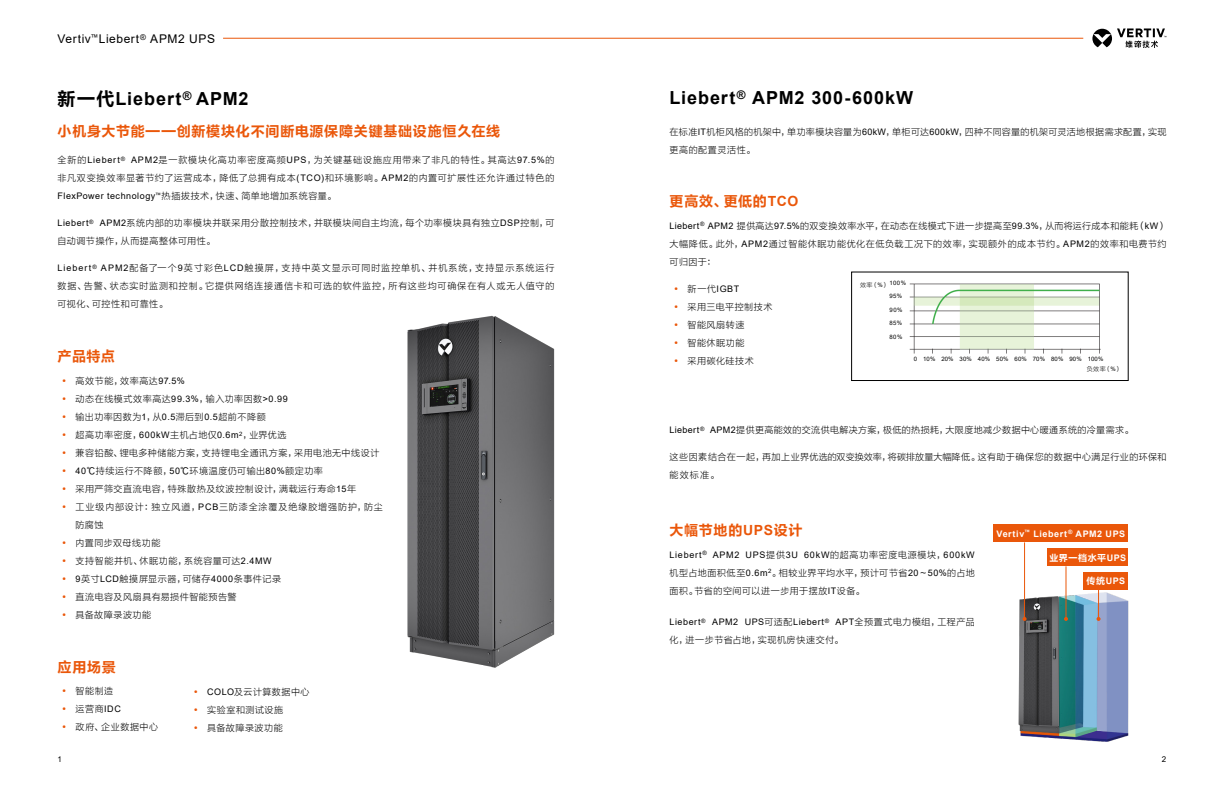
<style>
.page{position:relative;width:1224px;height:792px;background:#fff}
.page>*{position:absolute;margin:0;border:0;box-sizing:border-box;transform-origin:0 0}
.t1{font:700 18px "Arial";letter-spacing:.05em;color:#000}
.t2{font:14px "FZLTCHJW GB1 0";letter-spacing:.055em;color:#ea570a}
.t3{font:12px "Arial";letter-spacing:.045em;color:#000}
.t4{font:9px/18px "FZLTXHJW GB1 0";letter-spacing:.06em;color:#000;text-align:justify}
.t5{font:9px/18px "FZLTXHJW GB1 0";letter-spacing:.04em;color:#000}
.t6{font:9px/18px "FZLTXHJW GB1 0";letter-spacing:.105em;color:#000}
.t7{font:700 9px "Arial";letter-spacing:.065em;color:#fff}
.t8{font:9px "FZLTCHJW GB1 0";letter-spacing:.065em;color:#fff}
.t9{font:9px "Arial";color:#000}
.t10{font:8px "Arial";color:#000}
.t11{font:6px "Arial";letter-spacing:.04em;color:#000}
.t12{font:6px "FZLTXHJW GB1 0";color:#000}
.s1{font-family:"FZLTCHJW GB1 0";font-weight:400}
.s2{font-family:"Arial"}
.s3{font-family:"FZLTHJW GB1 0"}
.s4{font-family:"Arial";font-weight:700}
.s5{font-family:"FZLTXHJW GB1 0"}
</style>
<div class="page">
<svg style="left:1092px;top:28px;width:74px;height:20px"></svg>
<hr style="left:223px;top:38px;width:860px;height:1px;background:#ea570a">
<img style="left:407px;top:315px;width:148px;height:353px">
<img style="left:909px;top:283px;width:192px;height:71px">
<div style="left:851px;top:272px;width:277px;height:109px;border:1px solid #000"></div>
<div style="left:993px;top:524px;width:135px;height:18px;background:#ea570a"></div>
<div style="left:1047px;top:548px;width:81px;height:18px;background:#ea570a"></div>
<div style="left:1083px;top:572px;width:45px;height:18px;background:#ea570a"></div>
<img style="left:1018px;top:588px;width:111px;height:154px">
<hr style="left:1024px;top:542px;width:1px;height:77px;background:#ea570a">
<svg style="left:1023px;top:617px;width:4px;height:4px"></svg>
<hr style="left:1065px;top:566px;width:1px;height:53px;background:#ea570a">
<svg style="left:1064px;top:617px;width:4px;height:4px"></svg>
<hr style="left:1098px;top:588px;width:1px;height:31px;background:#ea570a">
<svg style="left:1097px;top:617px;width:4px;height:4px"></svg>
<h3 class="t3" style="left:58px;top:30px;width:159px">Vertiv<sup>™</sup>Liebert<sup>®</sup> APM2 UPS</h3>
<p class="t1" style="left:58px;top:86px;width:192px"><span class="s1">新一代</span>Liebert<sup>®</sup> APM2</p>
<p class="t2" style="left:58px;top:124px;width:444px">小机身大节能——创新模块化不间断电源保障关键基础设施恒久在线</p>
<p class="t4" style="left:58px;top:152px;width:498px">全新的<span class="s2">Liebert</span><sup>®</sup> <span class="s2">APM2</span>是一款模块化高功率密度高频<span class="s2">UPS</span><span class="s3">，</span>为关键基础设施应用带来了非凡的特性<span class="s3">。</span>其高达<span class="s2">97.5%</span>的非凡双变换效率显著节约了运营成本<span class="s3">，</span>降低了总拥有成本<span class="s2">(TCO)</span>和环境影响<span class="s3">。</span><span class="s2">APM2</span>的内置可扩展性还允许通过特色的<span class="s2">FlexPower technology</span><sup>™</sup>热插拔技术<span class="s3">，</span>快速<span class="s3">、</span>简单地增加系统容量<span class="s3">。</span></p>
<p class="t4" style="left:58px;top:215px;width:498px"><span class="s2">Liebert</span><sup>®</sup> <span class="s2">APM2</span>系统内部的功率模块并联采用分散控制技术<span class="s3">，</span>并联模块间自主均流<span class="s3">，</span>每个功率模块具有独立<span class="s2">DSP</span>控制<span class="s3">，</span>可自动调节操作<span class="s3">，</span>从而提高整体可用性<span class="s3">。</span></p>
<p class="t4" style="left:58px;top:260px;width:498px"><span class="s2">Liebert</span><sup>®</sup> <span class="s2">APM2</span>配备了一个<span class="s2">9</span>英寸彩色<span class="s2">LCD</span>触摸屏<span class="s3">，</span>支持中英文显示可同时监控单机<span class="s3">、</span>并机系统<span class="s3">，</span>支持显示系统运行数据<span class="s3">、</span>告警<span class="s3">、</span>状态实时监测和控制<span class="s3">。</span>它提供网络连接通信卡和可选的软件监控<span class="s3">，</span>所有这些均可确保在有人或无人值守的可视化<span class="s3">、</span>可控性和可靠性<span class="s3">。</span></p>
<p class="t2" style="left:58px;top:349px;width:59px">产品特点</p>
<p class="t4" style="left:76px;top:372px;width:111px">高效节能<span class="s3">，</span>效率高达<span class="s2">97.5%</span></p>
<p class="t4" style="left:76px;top:390px;width:214px">动态在线模式效率高达<span class="s2">99.3%</span><span class="s3">，</span>输入功率因数<span class="s2">&gt;0.99</span></p>
<p class="t4" style="left:76px;top:408px;width:192px">输出功率因数为<span class="s2">1</span><span class="s3">，</span>从<span class="s2">0.5</span>滞后到<span class="s2">0.5</span>超前不降额</p>
<p class="t4" style="left:76px;top:426px;width:212px">超高功率密度<span class="s3">，</span><span class="s2">600kW</span>主机占地仅<span class="s2">0.6m</span><sup>2</sup><span class="s3">，</span>业界优选</p>
<p class="t4" style="left:76px;top:444px;width:305px">兼容铅酸<span class="s3">、</span>锂电多种储能方案<span class="s3">，</span>支持锂电全通讯方案<span class="s3">，</span>采用电池无中线设计</p>
<p class="t4" style="left:76px;top:462px;width:249px"><span class="s2">40</span><span class="s3">℃</span>持续运行不降额<span class="s3">，</span><span class="s2">50</span><span class="s3">℃</span>环境温度仍可输出<span class="s2">80%</span>额定功率</p>
<p class="t4" style="left:76px;top:480px;width:282px">采用严筛交直流电容<span class="s3">，</span>特殊散热及纹波控制设计<span class="s3">，</span>满载运行寿命<span class="s2">15</span>年</p>
<p class="t6" style="left:76px;top:498px;width:309px">工业级内部设计<span class="s3">：</span>独立风道<span class="s3">，</span><span class="s2">PCB</span>三防漆全涂覆及绝缘胶增强防护<span class="s3">，</span>防尘防腐蚀</p>
<p class="t4" style="left:76px;top:534px;width:86px">内置同步双母线功能</p>
<p class="t4" style="left:76px;top:552px;width:198px">支持智能并机<span class="s3">、</span>休眠功能<span class="s3">，</span>系统容量可达<span class="s2">2.4MW</span></p>
<p class="t4" style="left:76px;top:570px;width:207px"><span class="s2">9</span>英寸<span class="s2">LCD</span>触摸屏显示器<span class="s3">，</span>可储存<span class="s2">4000</span>条事件记录</p>
<p class="t4" style="left:76px;top:588px;width:163px">直流电容及风扇具有易损件智能预告警</p>
<p class="t4" style="left:76px;top:606px;width:77px">具备故障录波功能</p>
<p class="t2" style="left:58px;top:659px;width:60px">应用场景</p>
<p class="t4" style="left:76px;top:683px;width:39px">智能制造</p>
<p class="t4" style="left:76px;top:701px;width:47px">运营商<span class="s2">IDC</span></p>
<p class="t4" style="left:76px;top:719px;width:84px">政府<span class="s3">、</span>企业数据中心</p>
<p class="t4" style="left:207px;top:683px;width:104px"><span class="s2">COLO</span>及云计算数据中心</p>
<p class="t4" style="left:207px;top:701px;width:78px">实验室和测试设施</p>
<p class="t4" style="left:207px;top:719px;width:77px">具备故障录波功能</p>
<p class="t1" style="left:670px;top:85px;width:245px">Liebert<sup>®</sup> APM2 300-600kW</p>
<p class="t5" style="left:670px;top:124px;width:498px">在标准<span class="s2">IT</span>机柜风格的机架中<span class="s3">，</span>单功率模块容量为<span class="s2">60kW</span><span class="s3">，</span>单柜可达<span class="s2">600kW</span><span class="s3">，</span>四种不同容量的机架可灵活地根据需求配置<span class="s3">，</span>实现更高的配置灵活性<span class="s3">。</span></p>
<p class="t2" style="left:670px;top:194px;width:130px">更高效、更低的<span class="s4">TCO</span></p>
<p class="t4" style="left:670px;top:217px;width:498px"><span class="s2">Liebert</span><sup>®</sup> <span class="s2">APM2</span> 提供高达<span class="s2">97.5%</span>的双变换效率水平<span class="s3">，</span>在动态在线模式下进一步提高至<span class="s2">99.3%</span><span class="s3">，</span>从而将运行成本和能耗<span class="s3">（</span><span class="s2">kW</span><span class="s3">）</span>大幅降低<span class="s3">。</span>此外<span class="s3">，</span><span class="s2">APM2</span>通过智能休眠功能优化在低负载工况下的效率<span class="s3">，</span>实现额外的成本节约<span class="s3">。</span><span class="s2">APM2</span>的效率和电费节约可归因于<span class="s3">：</span></p>
<p class="t9" style="left:688px;top:283px;width:53px"><span class="s5">新一代</span>IGBT</p>
<p class="t4" style="left:688px;top:299px;width:86px">采用三电平控制技术</p>
<p class="t4" style="left:688px;top:317px;width:58px">智能风扇转速</p>
<p class="t4" style="left:688px;top:335px;width:58px">智能休眠功能</p>
<p class="t4" style="left:688px;top:353px;width:68px">采用碳化硅技术</p>
<p class="t11" style="left:889px;top:279px;width:18px">100%</p>
<p class="t11" style="left:889px;top:292px;width:14px">95%</p>
<p class="t11" style="left:889px;top:306px;width:14px">90%</p>
<p class="t11" style="left:889px;top:319px;width:14px">85%</p>
<p class="t11" style="left:889px;top:333px;width:14px">80%</p>
<p class="t12" style="left:860px;top:282px;width:29px">效率<span class="s3">（</span><span class="s2">%</span><span class="s3">）</span></p>
<p class="t11" style="left:914px;top:355px;width:191px">0 10% 20% 30% 40% 50% 60% 70% 80% 90% 100%</p>
<p class="t12" style="left:1087px;top:365px;width:36px">负效率<span class="s3">（</span><span class="s2">%</span><span class="s3">）</span></p>
<p class="t4" style="left:670px;top:421px;width:465px"><span class="s2">Liebert</span><sup>®</sup> <span class="s2">APM2</span>提供更高能效的交流供电解决方案<span class="s3">，</span>极低的热损耗<span class="s3">，</span>大限度地减少数据中心暖通系统的冷量需求<span class="s3">。</span></p>
<p class="t4" style="left:670px;top:448px;width:498px">这些因素结合在一起<span class="s3">，</span>再加上业界优选的双变换效率<span class="s3">，</span>将碳排放量大幅降低<span class="s3">。</span>这有助于确保您的数据中心满足行业的环保和能效标准<span class="s3">。</span></p>
<p class="t2" style="left:670px;top:523px;width:134px">大幅节地的<span class="s4">UPS</span>设计</p>
<p class="t4" style="left:670px;top:546px;width:307px"><span class="s2">Liebert</span><sup>®</sup> <span class="s2">APM2 UPS</span>提供<span class="s2">3U 60kW</span>的超高功率密度电源模块<span class="s3">，</span><span class="s2">600kW</span>机型占地面积低至<span class="s2">0.6m</span><sup>2</sup><span class="s3">。</span>相较业界平均水平<span class="s3">，</span>预计可节省<span class="s2">20</span><span class="s3">～</span><span class="s2">50%</span>的占地面积<span class="s3">。</span>节省的空间可以进一步用于摆放<span class="s2">IT</span>设备<span class="s3">。</span></p>
<p class="t4" style="left:670px;top:614px;width:307px"><span class="s2">Liebert</span><sup>®</sup> <span class="s2">APM2 UPS</span>可适配<span class="s2">Liebert</span><sup>®</sup> <span class="s2">APT</span>全预置式电力模组<span class="s3">，</span>工程产品化<span class="s3">，</span>进一步节省占地<span class="s3">，</span>实现机房快速交付<span class="s3">。</span></p>
<p class="t7" style="left:996px;top:527px;width:130px">Vertiv<sup>™</sup> Liebert<sup>®</sup> APM2 UPS</p>
<p class="t8" style="left:1049px;top:552px;width:78px">业界一档水平<span class="s4">UPS</span></p>
<p class="t7" style="left:1086px;top:575px;width:40px"><span class="s1">传统</span>UPS</p>
<p class="t10" style="left:58px;top:753px;width:6px">1</p>
<p class="t10" style="left:1162px;top:753px;width:6px">2</p>
</div>
